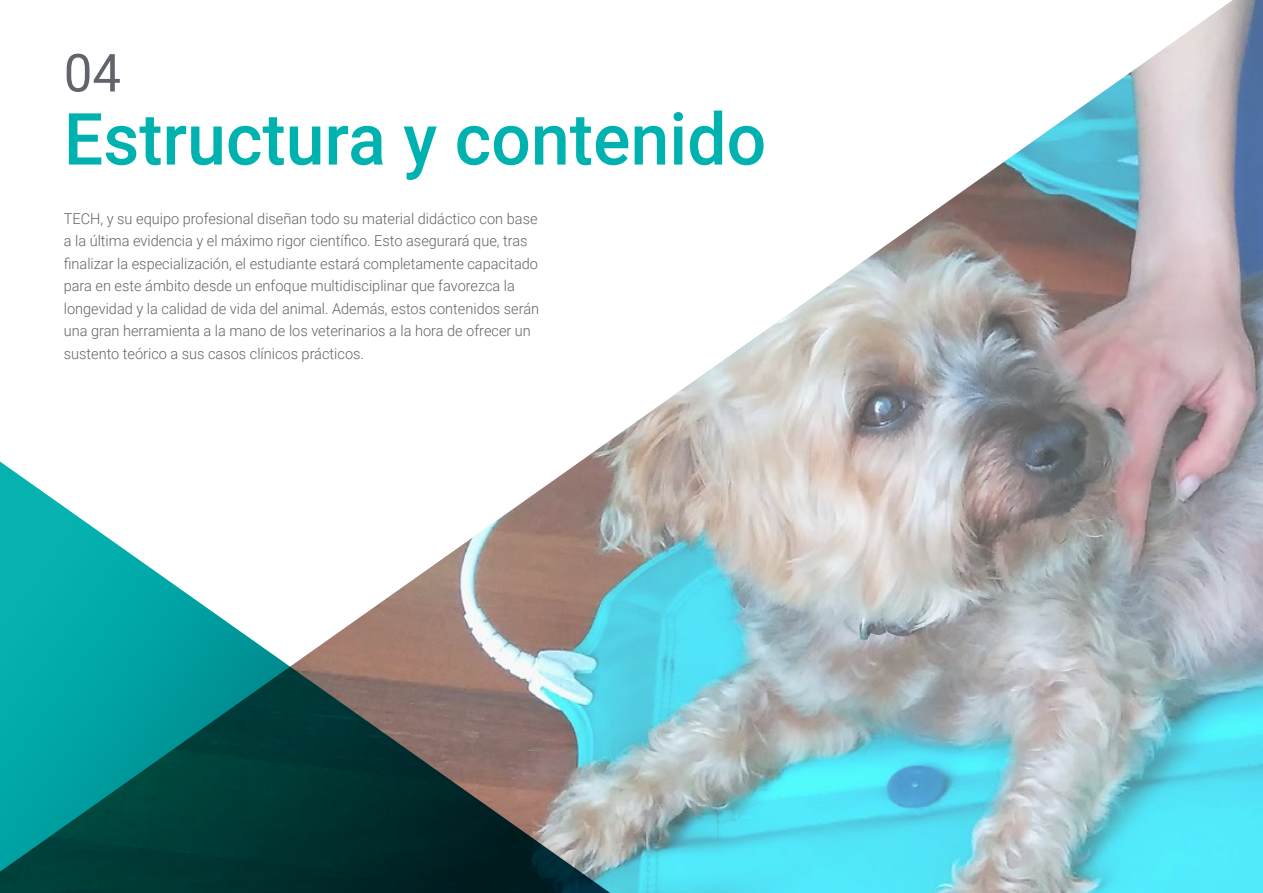
<style>
.page{position:relative;width:1263px;height:893px;background:#fff}
.page>*{position:absolute;margin:0;border:0;box-sizing:border-box;transform-origin:0 0}
.t1{font:500 72px "Roboto";color:#00b2af}
.t2{font:52.5px "Roboto";color:#61646a}
.t3{font:300 15px/22.5px "Roboto";color:#61646a}
</style>
<div class="page">
<img style="left:602px;top:0;width:661px;height:893px">
<svg style="left:0;top:446px;width:640px;height:447px"></svg>
<h2 class="t2" style="left:64px;top:36px;width:59px">04</h2>
<h1 class="t1" style="left:64px;top:89px;width:704px">Estructura y contenido</h1>
<p class="t3" style="left:64px;top:207px;width:477px">TECH, y su equipo profesional diseñan todo su material didáctico con base a la última evidencia y el máximo rigor científico. Esto asegurará que, tras finalizar la especialización, el estudiante estará completamente capacitado para en este ámbito desde un enfoque multidisciplinar que favorezca la longevidad y la calidad de vida del animal. Además, estos contenidos serán una gran herramienta a la mano de los veterinarios a la hora de ofrecer un sustento teórico a sus casos clínicos prácticos.</p>
</div>
